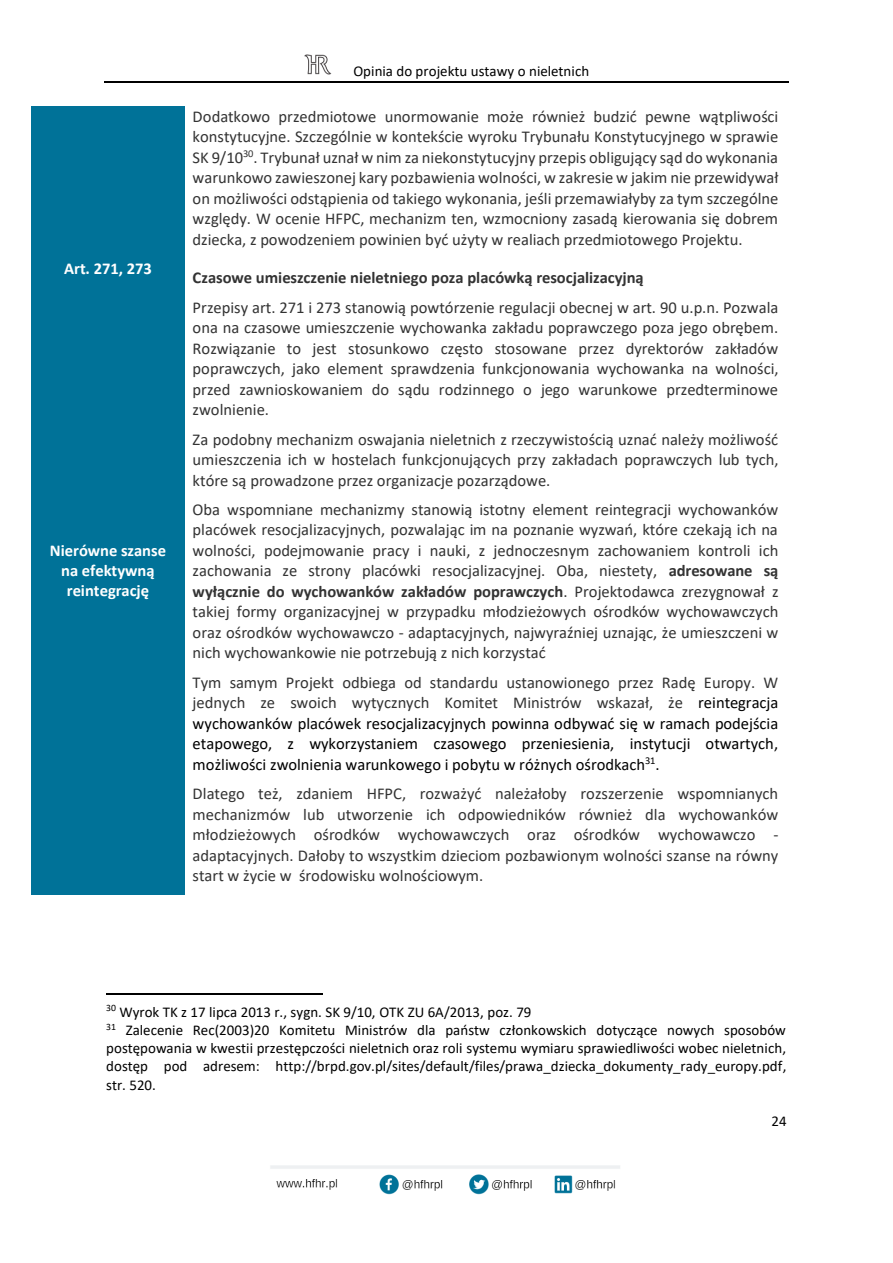
<style>
.page{position:relative;width:893px;height:1263px;background:#fff}
.page>*{position:absolute;margin:0;border:0;box-sizing:border-box;transform-origin:0 0}
.t1{font:16.5px/20.5px "Calibri";color:#333;text-align:justify}
.t2{font:16.5px/20.4px "Calibri";color:#000;text-align:justify}
.t3{font:700 16.5px "Calibri";color:#333}
.t4{font:700 16.5px/20.1px "Calibri";color:#fff;text-align:center}
.t5{font:15px/18.3px "Calibri";color:#000;text-align:justify}
.s1{font-weight:700}
.s2{color:#333}
</style>
<div class="page">
<hr style="left:104px;top:81px;width:685px;height:1px;background:#000">
<img style="left:304px;top:54px;width:28px;height:21px">
<img style="left:270px;top:1165px;width:350px;height:30px">
<div style="left:32px;top:106px;width:153px;height:153px;background:#007298"></div>
<div style="left:32px;top:259px;width:153px;height:636px;background:#007298"></div>
<hr style="left:106px;top:993px;width:216px;height:1px;background:#000">
<p class="t5" style="left:353px;top:63px;width:237px">Opinia do projektu ustawy o nieletnich</p>
<p class="t4" style="left:64px;top:260px;width:89px">Art. 271, 273</p>
<p class="t4" style="left:50px;top:542px;width:118px">Nierówne szanse na efektywną reintegrację</p>
<p class="t1" style="left:193px;top:107px;width:587px">Dodatkowo przedmiotowe unormowanie może również budzić pewne wątpliwości konstytucyjne. Szczególnie w kontekście wyroku Trybunału Konstytucyjnego w sprawie SK 9/10<sup>30</sup>. Trybunał uznał w nim za niekonstytucyjny przepis obligujący sąd do wykonania warunkowo zawieszonej kary pozbawienia wolności, w zakresie w jakim nie przewidywał on możliwości odstąpienia od takiego wykonania, jeśli przemawiałyby za tym szczególne względy. W ocenie HFPC, mechanizm ten, wzmocniony zasadą kierowania się dobrem dziecka, z powodzeniem powinien być użyty w realiach przedmiotowego Projektu.</p>
<p class="t3" style="left:193px;top:271px;width:453px">Czasowe umieszczenie nieletniego poza placówką resocjalizacyjną</p>
<p class="t1" style="left:193px;top:298px;width:587px">Przepisy art. 271 i 273 stanowią powtórzenie regulacji obecnej w art. 90 u.p.n. Pozwala ona na czasowe umieszczenie wychowanka zakładu poprawczego poza jego obrębem.<br>Rozwiązanie to jest stosunkowo często stosowane przez dyrektorów zakładów poprawczych, jako element sprawdzenia funkcjonowania wychowanka na wolności, przed zawnioskowaniem do sądu rodzinnego o jego warunkowe przedterminowe zwolnienie.</p>
<p class="t1" style="left:193px;top:430px;width:588px">Za podobny mechanizm oswajania nieletnich z rzeczywistością uznać należy możliwość umieszczenia ich w hostelach funkcjonujących przy zakładach poprawczych lub tych, które są prowadzone przez organizacje pozarządowe.</p>
<p class="t1" style="left:193px;top:500px;width:587px">Oba wspomniane mechanizmy stanowią istotny element reintegracji wychowanków placówek resocjalizacyjnych, pozwalając im na poznanie wyzwań, które czekają ich na wolności, podejmowanie pracy i nauki, z jednoczesnym zachowaniem kontroli ich zachowania ze strony placówki resocjalizacyjnej. Oba, niestety, <span class="s1">adresowane są wyłącznie do wychowanków zakładów poprawczych</span>. Projektodawca zrezygnował z takiej formy organizacyjnej w przypadku młodzieżowych ośrodków wychowawczych oraz ośrodków wychowawczo - adaptacyjnych, najwyraźniej uznając, że umieszczeni w nich wychowankowie nie potrzebują z nich korzystać</p>
<p class="t2" style="left:193px;top:674px;width:587px"><span class="s2">Tym samym Projekt odbiega od standardu ustanowionego przez Radę Europy. W jednych ze swoich wytycznych Komitet Ministrów wskazał, że</span> reintegracja wychowanków placówek resocjalizacyjnych powinna odbywać się w ramach podejścia etapowego, z wykorzystaniem czasowego przeniesienia, instytucji otwartych, możliwości zwolnienia warunkowego i pobytu w różnych ośrodkach<sup>31</sup>.</p>
<p class="t1" style="left:193px;top:785px;width:587px">Dlatego też, zdaniem HFPC, rozważyć należałoby rozszerzenie wspomnianych mechanizmów lub utworzenie ich odpowiedników również dla wychowanków młodzieżowych ośrodków wychowawczych oraz ośrodków wychowawczo - adaptacyjnych. Dałoby to wszystkim dzieciom pozbawionym wolności szanse na równy start w życie w środowisku wolnościowym.</p>
<p class="t5" style="left:106px;top:1004px;width:427px"><sup>30</sup> Wyrok TK z 17 lipca 2013 r., sygn. SK 9/10, OTK ZU 6A/2013, poz. 79</p>
<p class="t5" style="left:106px;top:1022px;width:682px"><sup>31</sup> Zalecenie Rec(2003)20 Komitetu Ministrów dla państw członkowskich dotyczące nowych sposobów postępowania w kwestii przestępczości nieletnich oraz roli systemu wymiaru sprawiedliwości wobec nieletnich, dostęp pod adresem: http://brpd.gov.pl/sites/default/files/prawa_dziecka_dokumenty_rady_europy.pdf, str. 520.</p>
<p class="t5" style="left:772px;top:1113px;width:17px">24</p>
</div>
